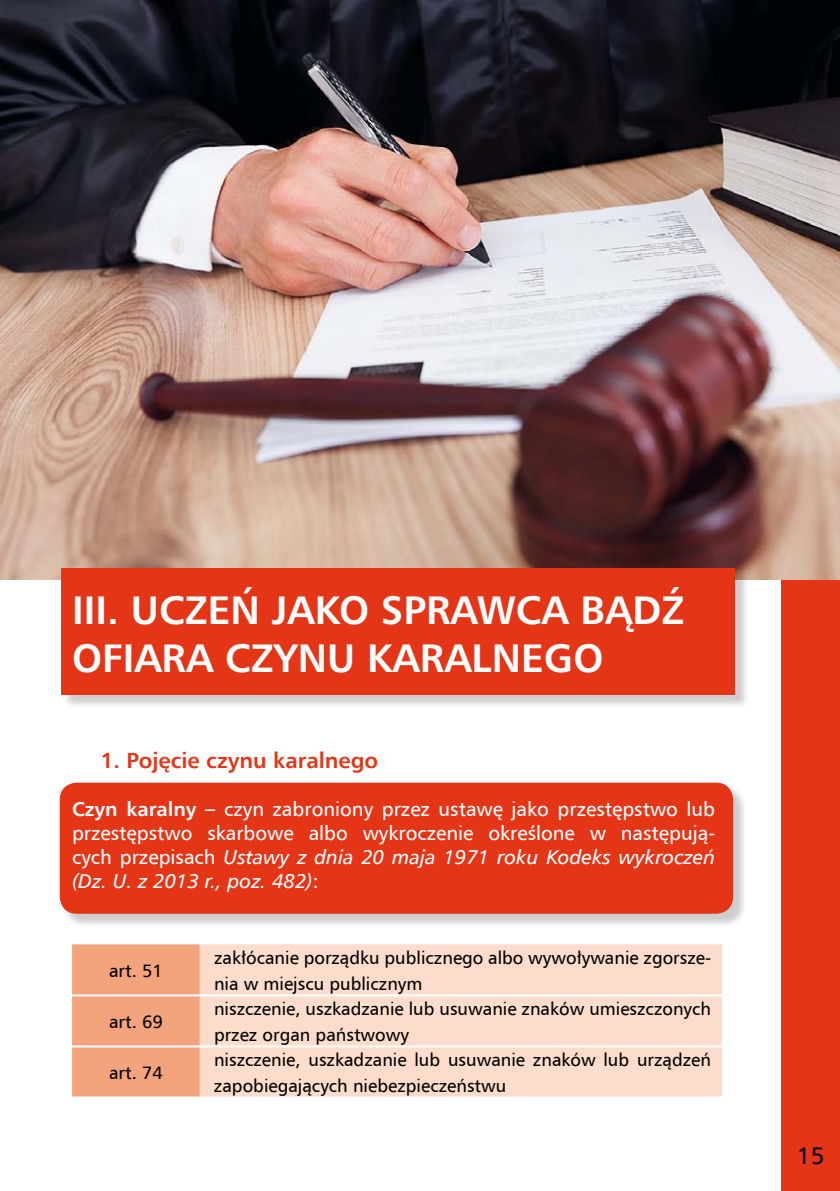
<style>
.page{position:relative;width:840px;height:1191px;background:#fff}
.page>*{position:absolute;margin:0;border:0;box-sizing:border-box;transform-origin:0 0}
.t1{font:700 40px/48px "Humnst 777 EU";color:#fff}
.t2{font:24px "Humnst 777 EU";color:#000}
.t3{font:700 22px "Humnst 777 EU";color:#e53517}
.t4{font:20px/24px "Humnst 777 EU";color:#fff;text-align:justify}
.t5{font:18px/26px "Humnst 777 EU";color:#000}
.s1{font-weight:700}
.s2{font-style:italic}
</style>
<div class="page">
<div style="left:780px;top:0;width:59px;height:1191px;background:#e53517"></div>
<img style="left:0;top:0;width:839px;height:580px">
<div style="left:63px;top:569px;width:685px;height:140px;background:#000;opacity:.2"></div>
<div style="left:62px;top:568px;width:672px;height:126px;background:#e53517"></div>
<div style="left:61px;top:784px;width:685px;height:143px;background:#000;opacity:.2"></div>
<div style="left:60px;top:782px;width:672px;height:131px;background:#e53517;border-radius:17px"></div>
<div style="left:72px;top:944px;width:128px;height:152px;background:#f4a47d"></div>
<div style="left:200px;top:944px;width:521px;height:152px;background:#fcddcb"></div>
<hr style="left:72px;top:994px;width:128px;height:2px;background:#fff">
<hr style="left:200px;top:994px;width:521px;height:2px;background:#fff">
<hr style="left:72px;top:1045px;width:128px;height:2px;background:#fff">
<hr style="left:200px;top:1045px;width:521px;height:2px;background:#fff">
<h1 class="t1" style="left:72px;top:586px;width:613px">III. UCZEŃ JAKO SPRAWCA BĄDŹ<br>OFIARA CZYNU KARALNEGO</h1>
<p class="t3" style="left:100px;top:746px;width:279px">1. Pojęcie czynu karalnego</p>
<p class="t4" style="left:72px;top:797px;width:644px"><span class="s1">Czyn karalny –</span> czyn zabroniony przez ustawę jako przestępstwo lub przestępstwo skarbowe albo wykroczenie określone w następują&shy;cych przepisach <span class="s2">Ustawy z dnia 20 maja 1971 roku Kodeks wykroczeń (Dz. U. z 2013 r., poz. 482)</span>:</p>
<p class="t5" style="left:109px;top:957px;width:55px">art. 51</p>
<p class="t5" style="left:109px;top:1008px;width:55px">art. 69</p>
<p class="t5" style="left:109px;top:1059px;width:55px">art. 74</p>
<p class="t5" style="left:214px;top:944px;width:498px">zakłócanie porządku publicznego albo wywoływanie zgorsze&shy;nia w miejscu publicznym</p>
<p class="t5" style="left:214px;top:995px;width:498px">niszczenie, uszkadzanie lub usuwanie znaków umieszczonych przez organ państwowy</p>
<p class="t5" style="left:214px;top:1046px;width:498px">niszczenie, uszkadzanie lub usuwanie znaków lub urządzeń zapobiegających niebezpieczeństwu</p>
<h2 class="t2" style="left:796px;top:1140px;width:29px">15</h2>
</div>
